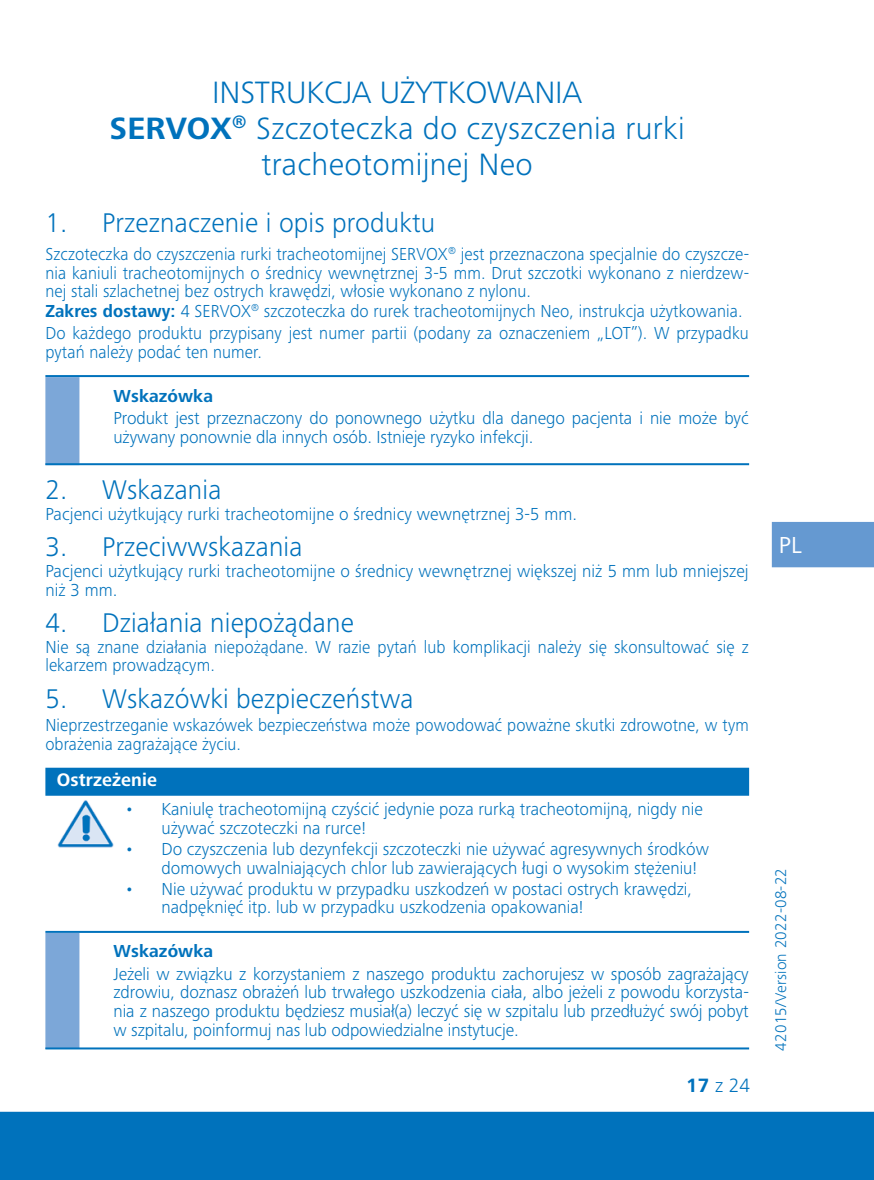
<style>
.page{position:relative;width:874px;height:1180px;background:#fff}
.page>*{position:absolute;margin:0;border:0;box-sizing:border-box;transform-origin:0 0}
.t1{font:300 32px/36px "Frutiger Next LTW1 G";letter-spacing:.01em;color:#0072bc;text-align:center}
.t2{font:300 28px "Frutiger Next LTW1 G";letter-spacing:.005em;color:#0072bc}
.t3{font:24px "Frutiger Next LTW1 G";color:#fff}
.t4{font:300 20px "Frutiger Next LTW1 G";color:#0072bc}
.t5{font:700 18.8px "Frutiger Next LTW1 G";letter-spacing:.005em;color:#fff}
.t6{font:300 18px/18.8px "Frutiger Next LTW1 G";letter-spacing:.005em;color:#0072bc}
.t7{font:300 18px/19.6px "Frutiger Next LTW1 G";letter-spacing:.005em;color:#0072bc;scale:.95 1}
.t8{font:300 18px/18.8px "Frutiger Next LTW1 G";letter-spacing:.005em;color:#0072bc;scale:.94 1}
.t9{font:700 18px "Frutiger Next LTW1 G";letter-spacing:.005em;color:#0072bc}
.t10{font:300 16px "Frutiger Next LTW1 G";letter-spacing:.015em;color:#0072bc}
.s1{font-weight:700}
</style>
<div class="page">
<div style="left:771px;top:522px;width:102px;height:45px;background:#6599d1"></div>
<div style="left:0;top:1111px;width:873px;height:68px;background:#0072bc"></div>
<hr style="left:45px;top:375px;width:703px;height:2px;background:#0072bc">
<div style="left:45px;top:377px;width:34px;height:88px;background:#7ca7d8"></div>
<hr style="left:45px;top:463px;width:703px;height:2px;background:#0072bc">
<div style="left:45px;top:767px;width:703px;height:28px;background:#0072bc"></div>
<hr style="left:45px;top:930px;width:703px;height:2px;background:#0072bc">
<div style="left:45px;top:932px;width:34px;height:116px;background:#7ca7d8"></div>
<hr style="left:45px;top:1047px;width:703px;height:2px;background:#0072bc">
<img style="left:57px;top:800px;width:57px;height:48px">
<h1 class="t1" style="left:109px;top:74px;width:576px">INSTRUKCJA UŻYTKOWANIA<br><span class="s1">SERVOX</span><sup>®</sup> Szczoteczka do czyszczenia rurki tracheotomijnej Neo</h1>
<h2 class="t2" style="left:45px;top:207px;width:391px">1. Przeznaczenie i opis produktu</h2>
<p class="t7" style="left:45px;top:244px;width:741px">Szczoteczka do czyszczenia rurki tracheotomijnej SERVOX<sup>®</sup> jest przeznaczona specjalnie do czyszcze&shy;nia kaniuli tracheotomijnych o średnicy wewnętrznej 3-5 mm. Drut szczotki wykonano z nierdzew&shy;nej stali szlachetnej bez ostrych krawędzi, włosie wykonano z nylonu.<br><span class="s1">Zakres dostawy:</span> 4 SERVOX<sup>®</sup> szczoteczka do rurek tracheotomijnych Neo, instrukcja użytkowania.<br>Do każdego produktu przypisany jest numer partii (podany za oznaczeniem „LOT”). W przypadku</p>
<p class="t7" style="left:45px;top:342px;width:229px">pytań należy podać ten numer.</p>
<p class="t9" style="left:113px;top:385px;width:101px">Wskazówka</p>
<p class="t6" style="left:113px;top:408px;width:636px">Produkt jest przeznaczony do ponownego użytku dla danego pacjenta i nie może być używany ponownie dla innych osób. Istnieje ryzyko infekcji.</p>
<h2 class="t2" style="left:45px;top:473px;width:177px">2. Wskazania</h2>
<p class="t6" style="left:45px;top:504px;width:533px">Pacjenci użytkujący rurki tracheotomijne o średnicy wewnętrznej 3-5 mm.</p>
<h2 class="t2" style="left:45px;top:530px;width:258px">3. Przeciwwskazania</h2>
<p class="t6" style="left:45px;top:561px;width:704px">Pacjenci użytkujący rurki tracheotomijne o średnicy wewnętrznej większej niż 5 mm lub mniejszej niż 3 mm.</p>
<h2 class="t2" style="left:45px;top:606px;width:310px">4. Działania niepożądane</h2>
<p class="t7" style="left:45px;top:637px;width:741px">Nie są znane działania niepożądane. W razie pytań lub komplikacji należy się skonsultować się z lekarzem prowadzącym.</p>
<h2 class="t2" style="left:45px;top:682px;width:369px">5. Wskazówki bezpieczeństwa</h2>
<p class="t8" style="left:45px;top:716px;width:749px">Nieprzestrzeganie wskazówek bezpieczeństwa może powodować poważne skutki zdrowotne, w tym obrażenia zagrażające życiu.</p>
<p class="t5" style="left:57px;top:769px;width:102px">Ostrzeżenie</p>
<p class="t6" style="left:161px;top:799px;width:542px;text-indent:-37px">• Kaniulę tracheotomijną czyścić jedynie poza rurką tracheotomijną, nigdy nie używać szczoteczki na rurce!</p>
<p class="t6" style="left:161px;top:839px;width:548px;text-indent:-37px">• Do czyszczenia lub dezynfekcji szczoteczki nie używać agresywnych środków domowych uwalniających chlor lub zawierających ługi o wysokim stężeniu!</p>
<p class="t6" style="left:161px;top:879px;width:532px;text-indent:-37px">• Nie używać produktu w przypadku uszkodzeń w postaci ostrych krawędzi, nadpęknięć itp. lub w przypadku uszkodzenia opakowania!</p>
<p class="t9" style="left:113px;top:940px;width:101px">Wskazówka</p>
<p class="t6" style="left:113px;top:964px;width:636px;text-align:justify">Jeżeli w związku z korzystaniem z naszego produktu zachorujesz w sposób zagrażający zdrowiu, doznasz obrażeń lub trwałego uszkodzenia ciała, albo jeżeli z powodu korzysta&shy;nia z naszego produktu będziesz musiał(a) leczyć się w szpitalu lub przedłużyć swój pobyt w szpitalu, poinformuj nas lub odpowiedzialne instytucje.</p>
<p class="t4" style="left:685px;top:1073px;width:66px"><span class="s1">17</span> z 24</p>
<h3 class="t3" style="left:778px;top:531px;width:25px">PL</h3>
<p class="t10" style="left:771px;top:1050px;width:184px;rotate:-90deg">42015/Version 2022-08-22</p>
</div>
